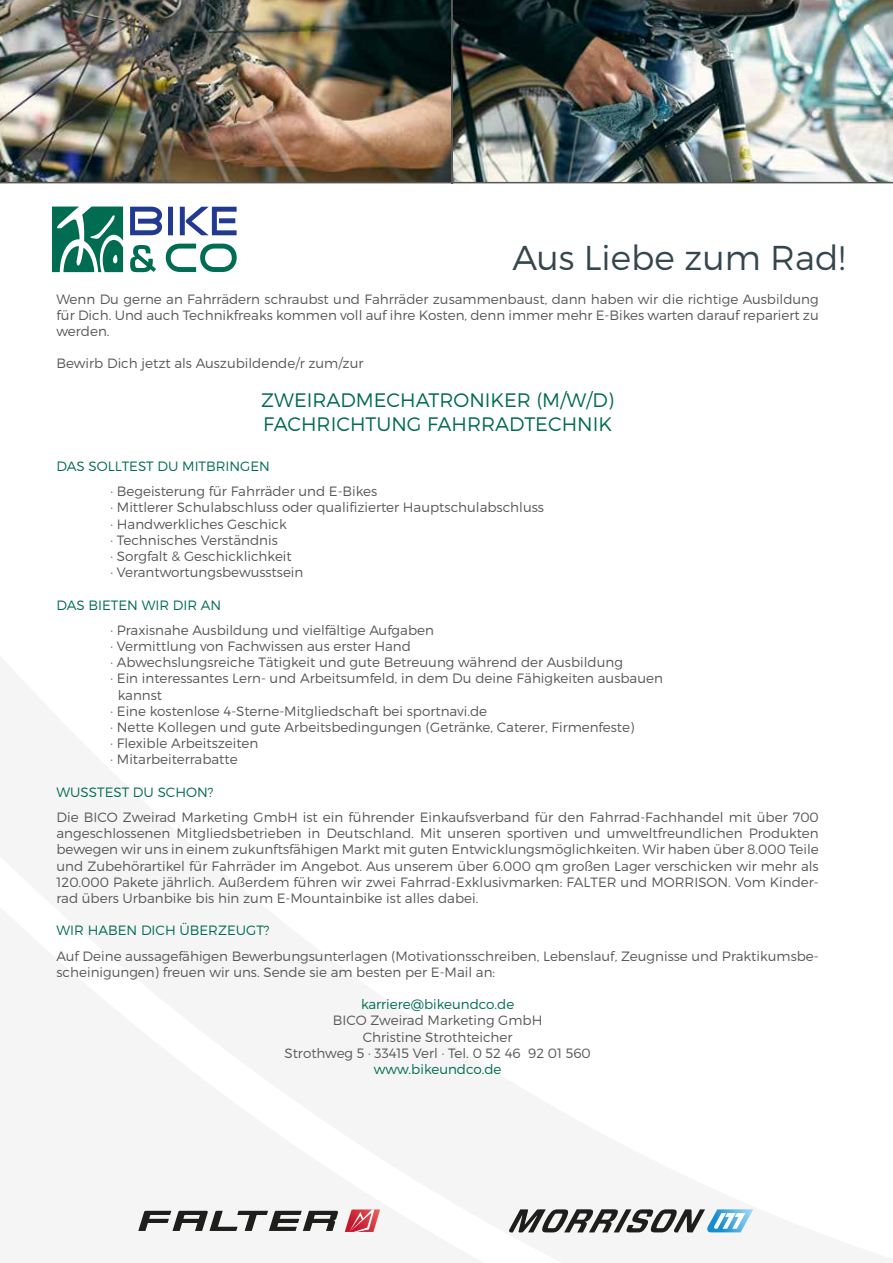
<style>
.page{position:relative;width:893px;height:1263px;background:#fff}
.page>*{position:absolute;margin:0;border:0;box-sizing:border-box;transform-origin:0 0}
.t1{font:300 34.5px "Montserrat";color:#36464d}
.t2{font:300 19.5px/24px "Montserrat";color:#006a53}
.t3{font:300 13.5px/16.2px "Montserrat";color:#575756;text-align:justify}
.t4{font:300 13.5px "Montserrat";color:#006a53}
.t5{font:300 13.5px "Montserrat";color:#006c52}
</style>
<div class="page">
<img style="left:0;top:0;width:892px;height:183px">
<svg style="left:0;top:657px;width:892px;height:606px"></svg>
<svg style="left:345px;top:1209px;width:35px;height:23px"></svg>
<svg style="left:138px;top:1211px;width:200px;height:20px"></svg>
<svg style="left:508px;top:1209px;width:245px;height:23px"></svg>
<svg style="left:130px;top:207px;width:106px;height:28px"></svg>
<svg style="left:130px;top:244px;width:107px;height:28px"></svg>
<svg style="left:52px;top:207px;width:71px;height:65px"></svg>
<hr style="left:451px;top:0;width:2px;height:183px;background:#575756">
<h1 class="t1" style="left:512px;top:236px;width:334px">Aus Liebe zum Rad!</h1>
<p class="t3" style="left:56px;top:290px;width:763px">Wenn Du gerne an Fahrrädern schraubst und Fahrräder zusammenbaust, dann haben wir die richtige Ausbildung für Dich. Und auch Technikfreaks kommen voll auf ihre Kosten, denn immer mehr E-Bikes warten darauf repariert zu werden.</p>
<p class="t3" style="left:56px;top:355px;width:308px">Bewirb Dich jetzt als Auszubildende/r zum/zur</p>
<h2 class="t2" style="left:261px;top:387px;width:354px">ZWEIRADMECHATRONIKER (M/W/D)<br>FACHRICHTUNG FAHRRADTECHNIK</h2>
<p class="t4" style="left:56px;top:458px;width:215px">DAS SOLLTEST DU MITBRINGEN</p>
<p class="t3" style="left:110px;top:483px;width:435px;text-align:left">· Begeisterung für Fahrräder und E-Bikes<br>· Mittlerer Schulabschluss oder qualifizierter Hauptschulabschluss · Handwerkliches Geschick<br>· Technisches Verständnis<br>· Sorgfalt &amp; Geschicklichkeit<br>· Verantwortungsbewusstsein</p>
<p class="t4" style="left:56px;top:596px;width:166px">DAS BIETEN WIR DIR AN</p>
<p class="t3" style="left:110px;top:622px;width:325px">· Praxisnahe Ausbildung und vielfältige Aufgaben</p>
<p class="t3" style="left:110px;top:638px;width:302px">· Vermittlung von Fachwissen aus erster Hand</p>
<p class="t3" style="left:110px;top:654px;width:514px">· Abwechslungsreiche Tätigkeit und gute Betreuung während der Ausbildung</p>
<p class="t3" style="left:110px;top:670px;width:554px">· Ein interessantes Lern- und Arbeitsumfeld, in dem Du deine Fähigkeiten ausbauen</p>
<p class="t3" style="left:118px;top:686px;width:46px">kannst</p>
<p class="t3" style="left:110px;top:703px;width:378px">· Eine kostenlose 4-Sterne-Mitgliedschaft bei sportnavi.de</p>
<p class="t3" style="left:110px;top:719px;width:525px">· Nette Kollegen und gute Arbeitsbedingungen (Getränke, Caterer, Firmenfeste)</p>
<p class="t3" style="left:110px;top:735px;width:149px">· Flexible Arbeitszeiten</p>
<p class="t3" style="left:110px;top:751px;width:128px">· Mitarbeiterrabatte</p>
<p class="t4" style="left:56px;top:784px;width:158px">WUSSTEST DU SCHON?</p>
<p class="t3" style="left:56px;top:809px;width:763px">Die BICO Zweirad Marketing GmbH ist ein führender Einkaufsverband für den Fahrrad-Fachhandel mit über 700 angeschlossenen Mitgliedsbetrieben in Deutschland. Mit unseren sportiven und umweltfreundlichen Produkten bewegen wir uns in einem zukunftsfähigen Markt mit guten Entwicklungsmöglichkeiten. Wir haben über 8.000 Teile und Zubehörartikel für Fahrräder im Angebot. Aus unserem über 6.000 qm großen Lager verschicken wir mehr als 120.000 Pakete jährlich. Außerdem führen wir zwei Fahrrad-Exklusivmarken: FALTER und MORRISON. Vom Kinder&shy;rad übers Urbanbike bis hin zum E-Mountainbike ist alles dabei.</p>
<p class="t4" style="left:56px;top:922px;width:214px">WIR HABEN DICH ÜBERZEUGT?</p>
<p class="t3" style="left:56px;top:947px;width:763px">Auf Deine aussagefähigen Bewerbungsunterlagen (Motivationsschreiben, Lebenslauf, Zeugnisse und Praktikumsbe&shy;scheinigungen) freuen wir uns. Sende sie am besten per E-Mail an:</p>
<p class="t5" style="left:361px;top:996px;width:155px">karriere@bikeundco.de</p>
<p class="t3" style="left:284px;top:1012px;width:308px;text-align:center">BICO Zweirad Marketing GmbH<br>Christine Strothteicher<br>Strothweg 5 · 33415 Verl · Tel. 0 52 46 92 01 560</p>
<p class="t5" style="left:374px;top:1061px;width:129px">www.bikeundco.de</p>
</div>
